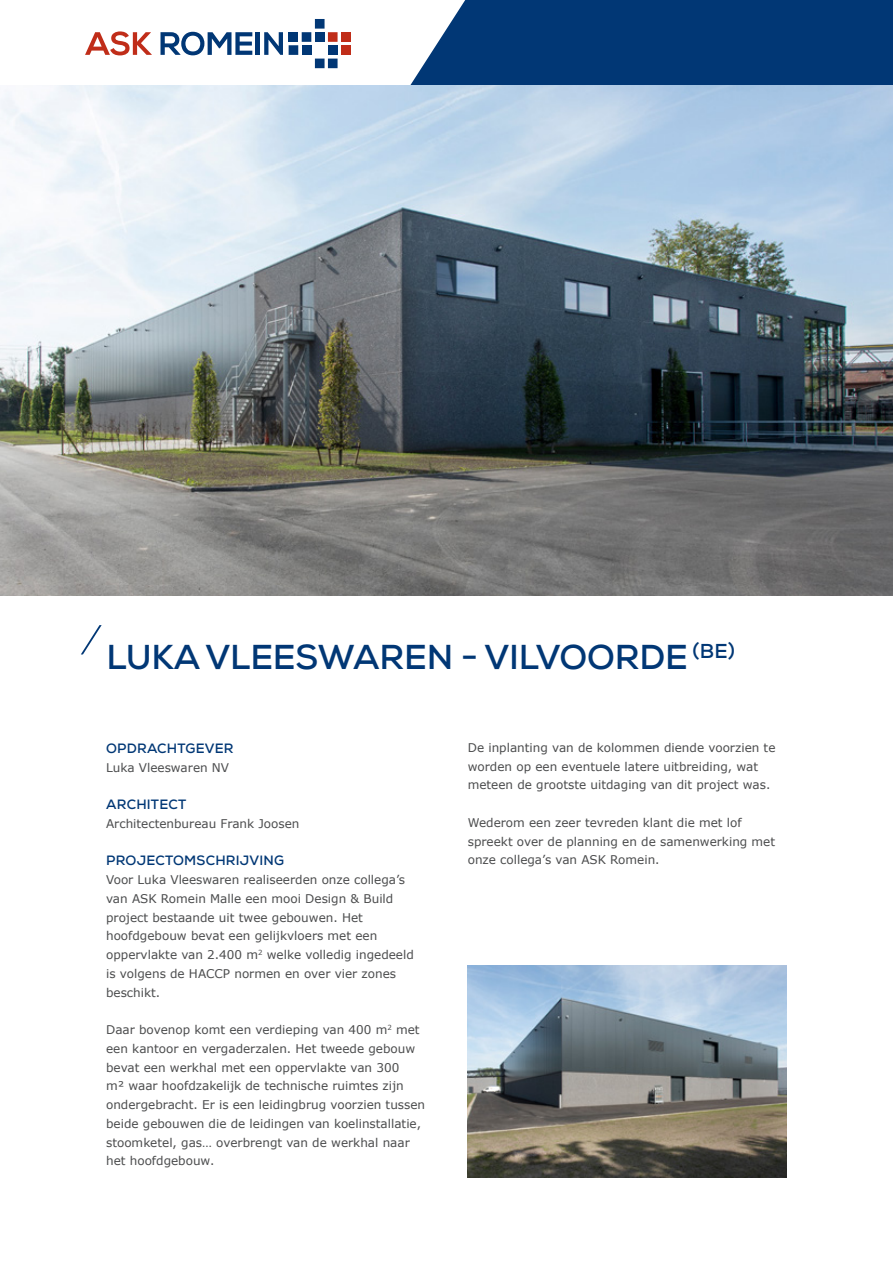
<style>
.page{position:relative;width:893px;height:1263px;background:#fff}
.page>*{position:absolute;margin:0;border:0;box-sizing:border-box;transform-origin:0 0}
.ASK_Hoofdtitel{font:700 34.5px "Nexa";letter-spacing:-.005em;color:#013775}
.ASK_Titel{font:700 13.5px "Nexa";letter-spacing:.015em;color:#013775}
.ASK_Text{font:12px/18.8px "Verdana";color:#4b4c4d}
</style>
<div class="page">
<svg style="left:85px;top:0;width:808px;height:85px"></svg>
<svg style="left:81px;top:625px;width:21px;height:29px"></svg>
<img style="left:0;top:85px;width:893px;height:510px">
<img style="left:468px;top:965px;width:319px;height:213px">
<p class="ASK_Hoofdtitel" style="left:106px;top:635px;width:630px">LUKA VLEESWAREN - VILVOORDE <sup>(BE)</sup></p>
<p class="ASK_Titel" style="left:106px;top:739px;width:129px">OPDRACHTGEVER</p>
<p class="ASK_Text" style="left:106px;top:758px;width:125px">Luka Vleeswaren NV</p>
<p class="ASK_Titel" style="left:106px;top:796px;width:82px">ARCHITECT</p>
<p class="ASK_Text" style="left:106px;top:814px;width:195px">Architectenbureau Frank Joosen</p>
<p class="ASK_Titel" style="left:106px;top:852px;width:180px">PROJECTOMSCHRIJVING</p>
<p class="ASK_Text" style="left:106px;top:870px;width:309px">Voor Luka Vleeswaren realiseerden onze collega’s van ASK Romein Malle een mooi Design &amp; Build project bestaande uit twee gebouwen. Het hoofdgebouw bevat een gelijkvloers met een oppervlakte van 2.400 m<sup>2</sup> welke volledig ingedeeld is volgens de HACCP normen en over vier zones beschikt.</p>
<p class="ASK_Text" style="left:106px;top:1020px;width:321px">Daar bovenop komt een verdieping van 400 m<sup>2</sup> met een kantoor en vergaderzalen. Het tweede gebouw bevat een werkhal met een oppervlakte van 300<br>m² waar hoofdzakelijk de technische ruimtes zijn ondergebracht. Er is een leidingbrug voorzien tussen beide gebouwen die de leidingen van koelinstallatie, stoomketel, gas… overbrengt van de werkhal naar het hoofdgebouw.</p>
<p class="ASK_Text" style="left:468px;top:738px;width:309px">De inplanting van de kolommen diende voorzien te</p>
<p class="ASK_Text" style="left:468px;top:757px;width:292px">worden op een eventuele latere uitbreiding, wat</p>
<p class="ASK_Text" style="left:468px;top:776px;width:304px">meteen de grootste uitdaging van dit project was.</p>
<p class="ASK_Text" style="left:468px;top:813px;width:309px">Wederom een zeer tevreden klant die met lof spreekt over de planning en de samenwerking met onze collega’s van ASK Romein.</p>
</div>
